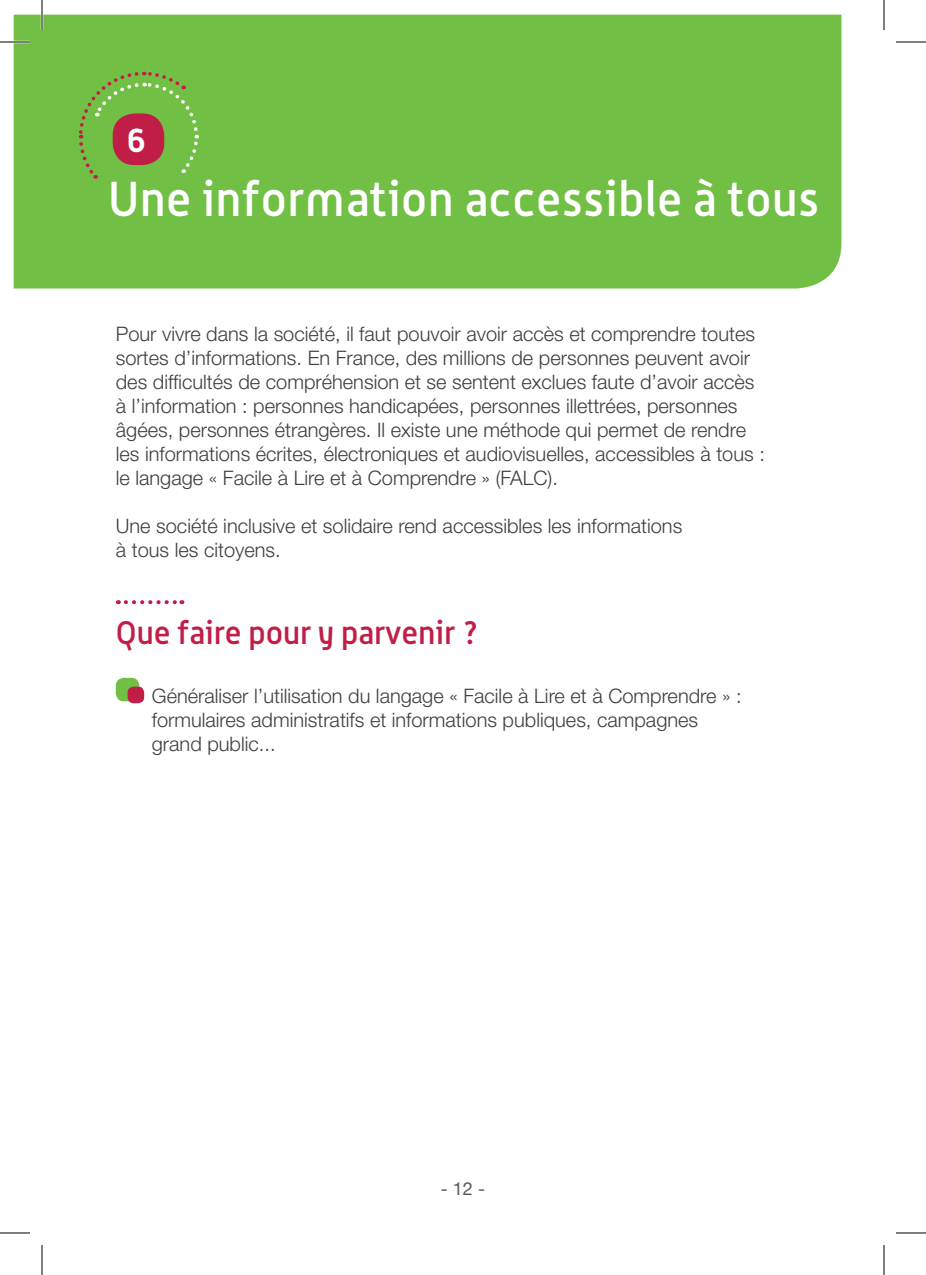
<style>
.page{position:relative;width:926px;height:1275px;background:#fff}
.page>*{position:absolute;margin:0;border:0;box-sizing:border-box;transform-origin:0 0}
.T1{font:500 48px "Alwyn OT";letter-spacing:.01em;color:#fff}
.Texte_courant_A5{font:700 33.6px "Alwyn OT";color:#fff}
.T2{font:500 32px "Alwyn OT";color:#c11e47}
.Texte_courant_A5-2{font:300 20px/24px "Helvetica Neue";color:#3e3e3f}
.t1{font:18px "Helvetica Neue";color:#57585a}
</style>
<div class="page">
<div style="left:14px;top:15px;width:827px;height:273px;background:#71bf44"></div>
<svg style="left:126px;top:600px;width:56px;height:4px"></svg>
<div style="left:116px;top:678px;width:23px;height:23px;background:#71bf44;border-radius:8px"></div>
<div style="left:128px;top:686px;width:16px;height:17px;background:#c11e47;border-radius:6px"></div>
<svg style="left:77px;top:70px;width:123px;height:109px;background:#83a148"></svg>
<hr style="left:0;top:41px;width:30px;height:2px;background:#fff">
<hr style="left:41px;top:0;width:2px;height:30px;background:#fff">
<hr style="left:0;top:42px;width:30px;height:1px;background:#000">
<hr style="left:896px;top:42px;width:30px;height:1px;background:#000">
<hr style="left:0;top:1232px;width:30px;height:1px;background:#000">
<hr style="left:896px;top:1232px;width:30px;height:1px;background:#000">
<hr style="left:42px;top:0;width:1px;height:30px;background:#000">
<hr style="left:42px;top:1245px;width:1px;height:30px;background:#000">
<hr style="left:884px;top:0;width:1px;height:30px;background:#000">
<hr style="left:884px;top:1245px;width:1px;height:30px;background:#000">
<p class="Texte_courant_A5" style="left:127px;top:119px;width:21px">6</p>
<p class="T1" style="left:108px;top:170px;width:712px">Une information accessible à tous</p>
<p class="Texte_courant_A5-2" style="left:116px;top:322px;width:650px">Pour vivre dans la société, il faut pouvoir avoir accès et comprendre toutes sortes d’informations. En France, des millions de personnes peuvent avoir des difficultés de compréhension et se sentent exclues faute d’avoir accès à l’information : personnes handicapées, personnes illettrées, personnes âgées, personnes étrangères. Il existe une méthode qui permet de rendre les informations écrites, électroniques et audiovisuelles, accessibles à tous : le langage « Facile à Lire et à Comprendre » (FALC).</p>
<p class="Texte_courant_A5-2" style="left:116px;top:514px;width:568px">Une société inclusive et solidaire rend accessibles les informations à tous les citoyens.</p>
<p class="T2" style="left:116px;top:613px;width:365px">Que faire pour y parvenir ?</p>
<p class="Texte_courant_A5-2" style="left:152px;top:683px;width:591px">Généraliser l’utilisation du langage « Facile à Lire et à Comprendre » : formulaires administratifs et informations publiques, campagnes grand public...</p>
<p class="t1" style="left:441px;top:1175px;width:46px">- 12 -</p>
</div>
